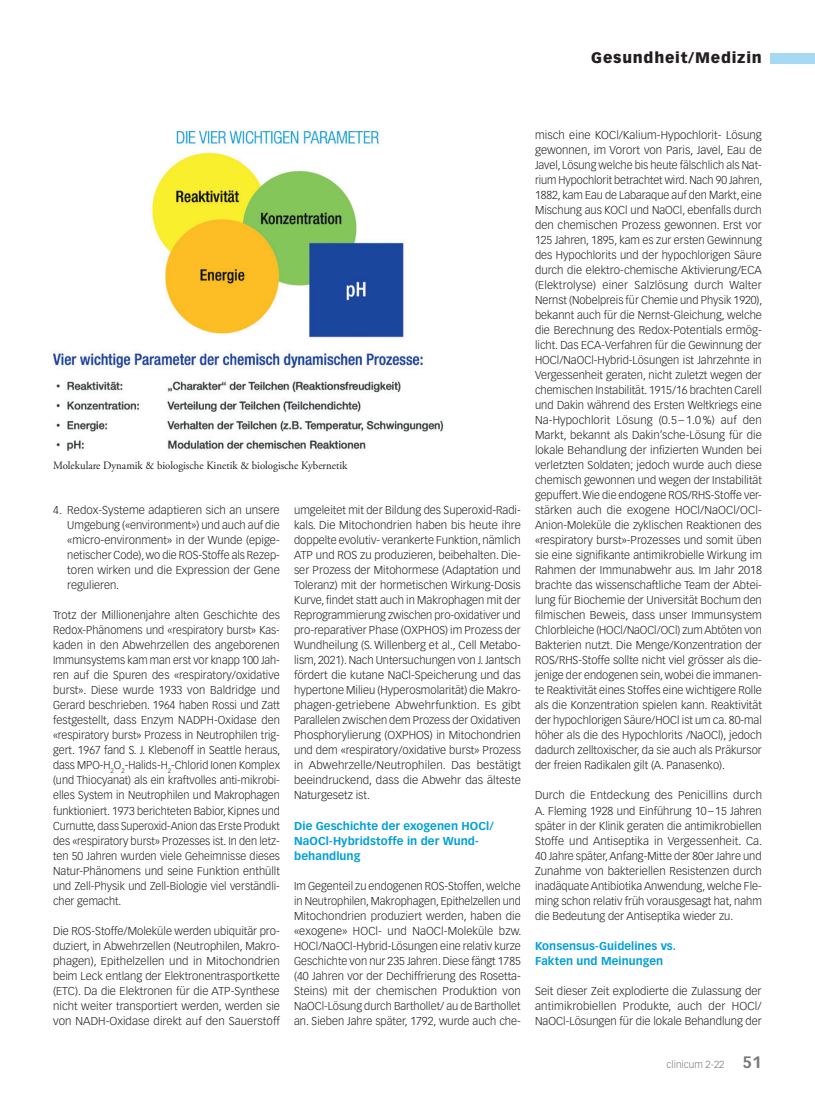
<style>
.page{position:relative;width:815px;height:1099px;background:#fff}
.page>*{position:absolute;margin:0;border:0;box-sizing:border-box;transform-origin:0 0}
.t1{font:900 15px "Vectora LT Std";letter-spacing:.05em;color:#231f20}
.Lauftext{font:300 11.25px/15px "Vectora LT Std";color:#231f20;text-align:justify}
.ZT_GM{font:700 11.25px/15px "Vectora LT Std";letter-spacing:.005em;color:#009fda}
.wwv{font:11.25px "Adobe Garamond Pro";color:#231f20;scale:.96 1}
.t2{font:300 10px "Vectora LT Std";color:#76787b}
.s1{font-weight:700;font-size:16.25px}
</style>
<div class="page">
<div style="left:770px;top:53px;width:45px;height:10px;background:#a5daf2"></div>
<img style="left:53px;top:130px;width:391px;height:321px">
<h1 class="t1" style="left:591px;top:49px;width:172px">Gesundheit/Medizin</h1>
<p class="wwv" style="left:53px;top:459px;width:308px">Molekulare Dynamik &amp; biologische Kinetik &amp; biologische Kybernetik</p>
<p class="Lauftext" style="left:67px;top:503px;width:214px;text-indent:-14px">4. Redox-Systeme adaptieren sich an unsere Umgebung («environment») und auch auf die «micro-environment» in der Wunde (epige&shy;netischer Code), wo die ROS-Stoffe als Rezep&shy;toren wirken und die Expression der Gene regulieren.</p>
<p class="Lauftext" style="left:53px;top:608px;width:229px">Trotz der Millionenjahre alten Geschichte des Redox-Phänomens und «respiratory burst» Kas&shy;kaden in den Abwehrzellen des angeborenen Immunsystems kam man erst vor knapp 100 Jah&shy;ren auf die Spuren des «respiratory/oxidative burst». Diese wurde 1933 von Baldridge und Gerard beschrieben. 1964 haben Rossi und Zatt festgestellt, dass Enzym NADPH-Oxidase den «respiratory burst» Prozess in Neutrophilen trig&shy;gert. 1967 fand S. J. Klebenoff in Seattle heraus, dass MPO-H<sub>2</sub>O<sub>2</sub>-Halids-H<sub>2</sub>-Chlorid Ionen Komplex (und Thiocyanat) als ein kraftvolles anti-mikrobi&shy;elles System in Neutrophilen und Makrophagen funktioniert. 1973 berichteten Babior, Kipnes und Curnutte, dass Superoxid-Anion das Erste Produkt des «respiratory burst» Prozesses ist. In den letz&shy;ten 50 Jahren wurden viele Geheimnisse dieses Natur-Phänomens und seine Funktion enthüllt und Zell-Physik und Zell-Biologie viel verständli&shy;cher gemacht.</p>
<p class="Lauftext" style="left:53px;top:923px;width:228px">Die ROS-Stoffe/Moleküle werden ubiquitär pro&shy;duziert, in Abwehrzellen (Neutrophilen, Makro&shy;phagen), Epithelzellen und in Mitochondrien beim Leck entlang der Elektronentrasportkette (ETC). Da die Elektronen für die ATP-Synthese nicht weiter transportiert werden, werden sie von NADH-Oxidase direkt auf den Sauerstoff</p>
<p class="Lauftext" style="left:294px;top:503px;width:228px">umgeleitet mit der Bildung des Superoxid-Radi&shy;kals. Die Mitochondrien haben bis heute ihre doppelte evolutiv- verankerte Funktion, nämlich ATP und ROS zu produzieren, beibehalten. Die&shy;ser Prozess der Mitohormese (Adaptation und Toleranz) mit der hormetischen Wirkung-Dosis Kurve, findet statt auch in Makrophagen mit der Reprogrammierung zwischen pro-oxidativer und pro-reparativer Phase (OXPHOS) im Prozess der Wundheilung (S. Willenberg et al., Cell Metabo&shy;lism, 2021). Nach Untersuchungen von J. Jantsch fördert die kutane NaCl-Speicherung und das hypertone Milieu (Hyperosmolarität) die Makro&shy;phagen-getriebene Abwehrfunktion. Es gibt Parallelen zwischen dem Prozess der Oxidativen Phosphorylierung (OXPHOS) in Mitochondrien und dem «respiratory/oxidative burst» Prozess in Abwehrzelle/Neutrophilen. Das bestätigt beeindruckend, dass die Abwehr das älteste Naturgesetz ist.</p>
<p class="ZT_GM" style="left:294px;top:818px;width:201px">Die Geschichte der exogenen HOCl/<br>NaOCl-Hybridstoffe in der Wund&shy;behandlung</p>
<p class="Lauftext" style="left:294px;top:878px;width:229px">Im Gegenteil zu endogenen ROS-Stoffen, welche in Neutrophilen, Makrophagen, Epithelzellen und Mitochondrien produziert werden, haben die «exogene» HOCl- und NaOCl-Moleküle bzw.<br>HOCl/NaOCl-Hybrid-Lösungen eine relativ kurze Geschichte von nur 235 Jahren. Diese fängt 1785 (40 Jahren vor der Dechiffrierung des Rosetta-Steins) mit der chemischen Produktion von NaOCl-Lösung durch Barthollet/ au de Barthollet an. Sieben Jahre später, 1792, wurde auch che-</p>
<p class="Lauftext" style="left:535px;top:128px;width:229px">misch eine KOCl/Kalium-Hypochlorit- Lösung gewonnen, im Vorort von Paris, Javel, Eau de Javel, Lösung welche bis heute fälschlich als Nat&shy;rium Hypochlorit betrachtet wird. Nach 90 Jahren, 1882, kam Eau de Labaraque auf den Markt, eine Mischung aus KOCl und NaOCl, ebenfalls durch den chemischen Prozess gewonnen. Erst vor 125 Jahren, 1895, kam es zur ersten Gewinnung des Hypochlorits und der hypochlorigen Säure durch die elektro-chemische Aktivierung/ECA (Elektrolyse) einer Salzlösung durch Walter Nernst (Nobelpreis für Chemie und Physik 1920), bekannt auch für die Nernst-Gleichung, welche die Berechnung des Redox-Potentials ermög&shy;licht. Das ECA-Verfahren für die Gewinnung der HOCl/NaOCl-Hybrid-Lösungen ist Jahrzehnte in Vergessenheit geraten, nicht zuletzt wegen der chemischen Instabilität. 1915/16 brachten Carell und Dakin während des Ersten Weltkriegs eine Na-Hypochlorit Lösung (0.5 – 1.0%) auf den Markt, bekannt als Dakin’sche-Lösung für die lokale Behandlung der infizierten Wunden bei verletzten Soldaten; jedoch wurde auch diese chemisch gewonnen und wegen der Instabilität gepuffert. Wie die endogene ROS/RHS-Stoffe ver&shy;stärken auch die exogene HOCl/NaOCl/OCl-Anion-Moleküle die zyklischen Reaktionen des «respiratory burst»-Prozesses und somit üben sie eine signifikante antimikrobielle Wirkung im Rahmen der Immunabwehr aus. Im Jahr 2018 brachte das wissenschaftliche Team der Abtei&shy;lung für Biochemie der Universität Bochum den filmischen Beweis, dass unser Immunsystem Chlorbleiche (HOCl/NaOCl/OCl) zum Abtöten von Bakterien nutzt. Die Menge/Konzentration der ROS/RHS-Stoffe sollte nicht viel grösser als die&shy;jenige der endogenen sein, wobei die immanen&shy;te Reaktivität eines Stoffes eine wichtigere Rolle als die Konzentration spielen kann. Reaktivität der hypochlorigen Säure/HOCl ist um ca. 80-mal höher als die des Hypochlorits /NaOCl), jedoch dadurch zelltoxischer, da sie auch als Präkursor der freien Radikalen gilt (A. Panasenko).</p>
<p class="Lauftext" style="left:535px;top:788px;width:229px">Durch die Entdeckung des Penicillins durch A. Fleming 1928 und Einführung 10–15 Jahren später in der Klinik geraten die antimikrobiellen Stoffe und Antiseptika in Vergessenheit. Ca.<br>40 Jahre später, Anfang-Mitte der 80er Jahre und Zunahme von bakteriellen Resistenzen durch inadäquate Antibiotika Anwendung, welche Fle&shy;ming schon relativ früh vorausgesagt hat, nahm die Bedeutung der Antiseptika wieder zu.</p>
<p class="ZT_GM" style="left:535px;top:938px;width:143px">Konsensus-Guidelines vs.<br>Fakten und Meinungen</p>
<p class="Lauftext" style="left:535px;top:983px;width:228px">Seit dieser Zeit explodierte die Zulassung der antimikrobiellen Produkte, auch der HOCl/ NaOCl-Lösungen für die lokale Behandlung der</p>
<p class="t2" style="left:667px;top:1058px;width:97px">clinicum 2-22 <span class="s1">51</span></p>
</div>
